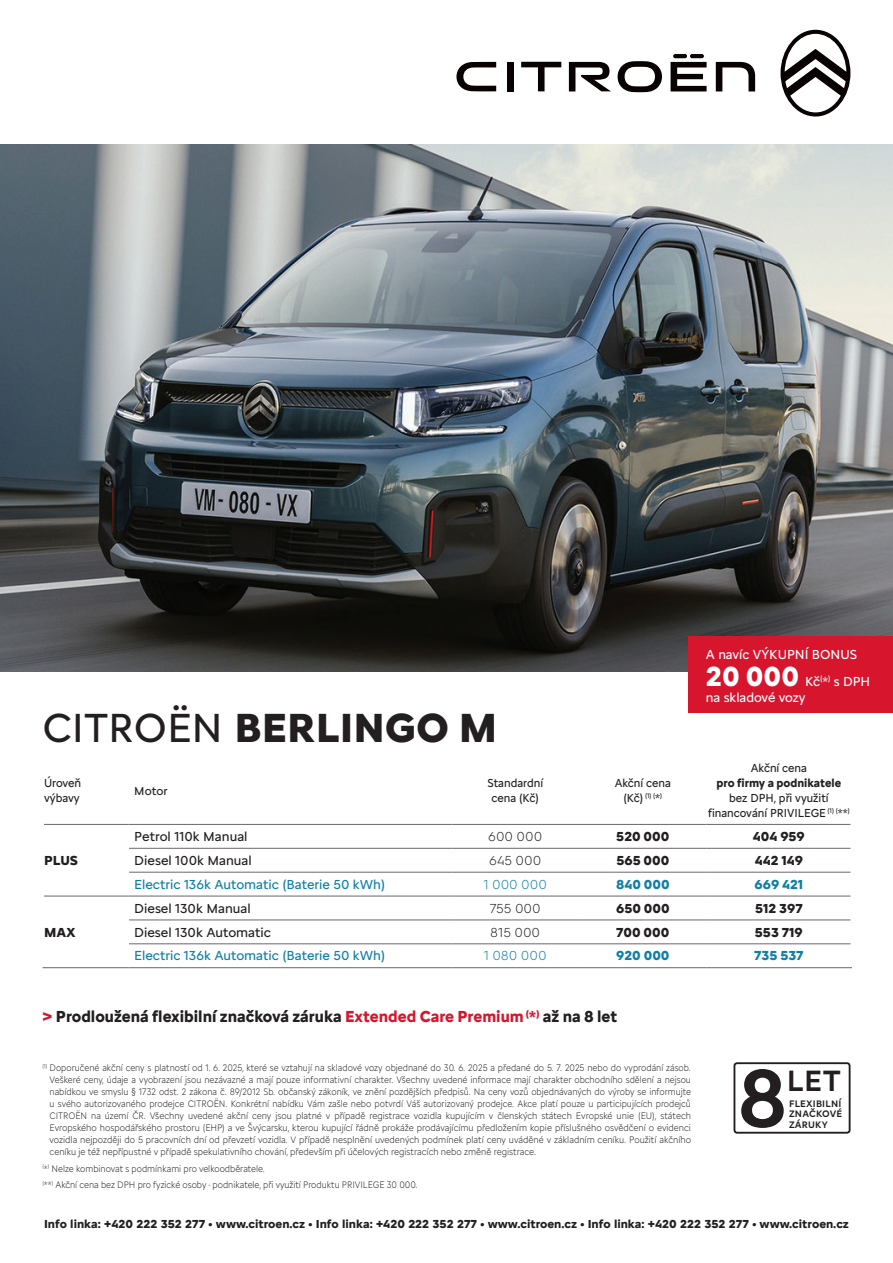
<style>
.page{position:relative;width:893px;height:1263px;background:#fff}
.page>*{position:absolute;margin:0;border:0;box-sizing:border-box;transform-origin:0 0}
.t1{font:500 85.05px "Citroen Type Latin";color:#231f20}
.t2{font:700 42px "Citroen Type Latin";color:#231f20}
.t3{font:500 30.3px "Citroen Type Latin";color:#231f20}
.t4{font:700 16.5px "Citroen Type Latin";color:#231f20;scale:.95 1}
.t5{font:13.5px "Citroen Type Latin";color:#107fa5}
.t6{font:13.5px "Citroen Type Latin";color:#231f20}
.t7{font:700 13.5px "Citroen Type Latin";color:#231f20}
.t8{font:13.5px/27.2px "Citroen Type Latin";color:#fff}
.t9{font:300 13.5px "Citroen Type Latin";color:#231f20}
.t10{font:700 13.5px "Citroen Type Latin";color:#107fa5}
.t11{font:300 13.5px "Citroen Type Latin";color:#107fa5}
.t12{font:700 12px "Citroen Type Latin";color:#231f20}
.t13{font:12px/15px "Citroen Type Latin";color:#231f20;text-align:center;scale:.95 1}
.t14{font:700 12px "Citroen Type Latin";color:#231f20;scale:.95 1}
.t15{font:12px/15px "Citroen Type Latin";color:#231f20;scale:.96 1}
.t16{font:12px "Citroen Type Latin";color:#231f20}
.t17{font:300 9.75px/12px "Citroen Type Latin";color:#231f20;text-align:justify;scale:.9 1}
.t18{font:500 9.75px/10.5px "Citroen Type Latin";letter-spacing:.02em;color:#231f20;text-align:justify}
.s1{font-weight:400}
.s2{font-weight:700;font-size:28.5px}
.s3{color:#d7162e}
.s4{font-family:"Swiss 721 BTCE"}
</style>
<div class="page">
<hr style="left:44px;top:824px;width:84px;height:1px;background:#6c656b">
<hr style="left:128px;top:824px;width:323px;height:1px;background:#6c656b">
<hr style="left:451px;top:824px;width:128px;height:1px;background:#6c656b">
<hr style="left:579px;top:824px;width:128px;height:1px;background:#6c656b">
<hr style="left:707px;top:824px;width:143px;height:1px;background:#6c656b">
<hr style="left:129px;top:848px;width:322px;height:1px;background:#6c656b">
<hr style="left:451px;top:848px;width:128px;height:1px;background:#6c656b">
<hr style="left:579px;top:848px;width:128px;height:1px;background:#6c656b">
<hr style="left:707px;top:848px;width:143px;height:1px;background:#6c656b">
<hr style="left:129px;top:872px;width:322px;height:1px;background:#6c656b">
<hr style="left:451px;top:872px;width:128px;height:1px;background:#6c656b">
<hr style="left:579px;top:872px;width:128px;height:1px;background:#6c656b">
<hr style="left:707px;top:872px;width:143px;height:1px;background:#6c656b">
<hr style="left:44px;top:896px;width:84px;height:1px;background:#6c656b">
<hr style="left:128px;top:896px;width:323px;height:1px;background:#6c656b">
<hr style="left:451px;top:896px;width:128px;height:1px;background:#6c656b">
<hr style="left:579px;top:896px;width:128px;height:1px;background:#6c656b">
<hr style="left:707px;top:896px;width:143px;height:1px;background:#6c656b">
<hr style="left:129px;top:919px;width:322px;height:1px;background:#6c656b">
<hr style="left:451px;top:919px;width:128px;height:1px;background:#6c656b">
<hr style="left:579px;top:919px;width:128px;height:1px;background:#6c656b">
<hr style="left:707px;top:919px;width:143px;height:1px;background:#6c656b">
<hr style="left:129px;top:943px;width:322px;height:1px;background:#6c656b">
<hr style="left:451px;top:943px;width:128px;height:1px;background:#6c656b">
<hr style="left:579px;top:943px;width:128px;height:1px;background:#6c656b">
<hr style="left:707px;top:943px;width:143px;height:1px;background:#6c656b">
<hr style="left:43px;top:967px;width:85px;height:1px;background:#6c656b">
<hr style="left:128px;top:967px;width:323px;height:1px;background:#6c656b">
<hr style="left:451px;top:967px;width:128px;height:1px;background:#6c656b">
<hr style="left:579px;top:967px;width:128px;height:1px;background:#6c656b">
<hr style="left:707px;top:967px;width:145px;height:1px;background:#6c656b">
<svg style="left:521px;top:62px;width:40px;height:29px"></svg>
<div style="left:507px;top:62px;width:7px;height:29px;background:#080302"></div>
<svg style="left:716px;top:62px;width:39px;height:29px"></svg>
<hr style="left:690px;top:54px;width:14px;height:4px;background:#080302;border-radius:2px">
<svg style="left:569px;top:62px;width:42px;height:29px"></svg>
<svg style="left:618px;top:61px;width:44px;height:31px"></svg>
<svg style="left:671px;top:62px;width:36px;height:29px"></svg>
<hr style="left:673px;top:54px;width:14px;height:4px;background:#080302;border-radius:2px">
<svg style="left:456px;top:62px;width:40px;height:29px"></svg>
<svg style="left:780px;top:30px;width:70px;height:87px"></svg>
<div style="left:733px;top:1062px;width:117px;height:72px;border:2px solid #231f20;border-radius:3px"></div>
<img style="left:0;top:145px;width:893px;height:527px">
<div style="left:689px;top:636px;width:204px;height:76px;background:#d7162e"></div>
<h2 class="t2" style="left:43px;top:695px;width:456px"><span class="s1">citroËn</span> BERLINGO M</h2>
<p class="t15" style="left:44px;top:774px;width:40px">Úroveň výbavy</p>
<p class="t16" style="left:134px;top:781px;width:35px">Motor</p>
<p class="t13" style="left:487px;top:774px;width:60px">Standardní cena (Kč)</p>
<p class="t13" style="left:615px;top:774px;width:61px">Akční cena (Kč) <sup>(1)</sup> <sup>(</sup>*<sup>)</sup></p>
<h3 class="t8" style="left:706px;top:639px;width:166px">A navíc Výkupní bonus<br><span class="s2">20 000</span> Kč<sup>(</sup>*<sup>)</sup> s DPH</h3>
<h3 class="t8" style="left:706px;top:683px;width:101px">na skladové vozy</h3>
<p class="t13" style="left:751px;top:759px;width:61px">Akční cena</p>
<p class="t14" style="left:717px;top:774px;width:133px">pro firmy a podnikatele</p>
<p class="t13" style="left:708px;top:789px;width:150px">bez DPH, při využití financování PRIVILEGE <sup>(1)</sup> <sup>(</sup>**<sup>)</sup></p>
<h3 class="t7" style="left:44px;top:850px;width:36px">PLUS</h3>
<h3 class="t7" style="left:44px;top:922px;width:33px">MAX</h3>
<h3 class="t6" style="left:134px;top:826px;width:115px">Petrol 110k Manual</h3>
<h3 class="t9" style="left:488px;top:826px;width:56px">600 000</h3>
<h3 class="t7" style="left:616px;top:826px;width:55px">520 000</h3>
<h3 class="t7" style="left:753px;top:826px;width:53px">404 959</h3>
<h3 class="t6" style="left:134px;top:850px;width:119px">Diesel 100k Manual</h3>
<h3 class="t9" style="left:489px;top:850px;width:53px">645 000</h3>
<h3 class="t7" style="left:616px;top:850px;width:54px">565 000</h3>
<h3 class="t7" style="left:755px;top:850px;width:50px">442 149</h3>
<h3 class="t5" style="left:134px;top:874px;width:252px">Electric 136k Automatic (Baterie 50 kWh)</h3>
<h3 class="t11" style="left:483px;top:874px;width:65px">1 000 000</h3>
<h3 class="t10" style="left:616px;top:874px;width:55px">840 000</h3>
<h3 class="t10" style="left:754px;top:874px;width:50px">669 421</h3>
<h3 class="t6" style="left:134px;top:898px;width:118px">Diesel 130k Manual</h3>
<h3 class="t9" style="left:490px;top:898px;width:53px">755 000</h3>
<h3 class="t7" style="left:616px;top:898px;width:55px">650 000</h3>
<h3 class="t7" style="left:755px;top:898px;width:49px">512 397</h3>
<h3 class="t6" style="left:134px;top:922px;width:138px">Diesel 130k Automatic</h3>
<h3 class="t9" style="left:490px;top:922px;width:51px">815 000</h3>
<h3 class="t7" style="left:616px;top:922px;width:55px">700 000</h3>
<h3 class="t7" style="left:755px;top:922px;width:49px">553 719</h3>
<h3 class="t5" style="left:134px;top:946px;width:252px">Electric 136k Automatic (Baterie 50 kWh)</h3>
<h3 class="t11" style="left:484px;top:946px;width:64px">1 080 000</h3>
<h3 class="t10" style="left:616px;top:946px;width:55px">920 000</h3>
<h3 class="t10" style="left:754px;top:946px;width:51px">735 537</h3>
<h3 class="t4" style="left:43px;top:1004px;width:607px"><span class="s3">&gt;</span> Prodloužená flexibilní značková záruka <span class="s3">Extended Care Premium</span> <sup>(</sup><span class="s3">*</span><sup>)</sup> až na 8 let</h3>
<p class="t17" style="left:50px;top:1061px;width:714px;text-indent:-7px"><sup>(1)</sup> Doporučené akční ceny s platností od 1. 6. 2025, které se vztahují na skladové vozy objednané do 30. 6. 2025 a předané do 5. 7. 2025 nebo do vyprodání zásob.<br>Veškeré ceny, údaje a vyobrazení jsou nezávazné a mají pouze informativní charakter. Všechny uvedené informace mají charakter obchodního sdělení a nejsou nabídkou ve smyslu <span class="s4">§</span> 1732 odst. 2 zákona č. 89/2012 Sb. občanský zákoník, ve znění pozdějších předpisů. Na ceny vozů objednávaných do výroby se informujte u svého autorizovaného prodejce CITROËN. Konkrétní nabídku Vám zašle nebo potvrdí Váš autorizovaný prodejce. Akce platí pouze u participujících prodejců CITROËN na území ČR. Všechny uvedené akční ceny jsou platné v případě registrace vozidla kupujícím v členských státech Evropské unie (EU), státech Evropského hospodářského prostoru (EHP) a ve Švýcarsku, kterou kupující řádně prokáže prodávajícímu předložením kopie příslušného osvědčení o evidenci vozidla nejpozději do 5 pracovních dní od převzetí vozidla. V případě nesplnění uvedených podmínek platí ceny uváděné v základním ceníku. Použití akčního ceníku je též nepřípustné v případě spekulativního chování, především při účelových registracích nebo změně registrace.</p>
<p class="t17" style="left:43px;top:1159px;width:418px;line-height:16.2px"><sup>(</sup>*<sup>)</sup> Nelze kombinovat s podmínkami pro velkoodběratele.<br><sup>(</sup>**<sup>)</sup> Akční cena bez DPH pro fyzické osoby - podnikatele, při využití Produktu PRIVILEGE 30 000.</p>
<h1 class="t1" style="left:737px;top:1034px;width:52px">8</h1>
<h3 class="t3" style="left:787px;top:1058px;width:56px">LET</h3>
<p class="t18" style="left:789px;top:1097px;width:55px">FLEXIBILNÍ ZNAČKOVÉ ZÁRUKY</p>
<p class="t12" style="left:44px;top:1215px;width:806px">Info linka: +420 222 352 277 • www.citroen.cz • Info linka: +420 222 352 277 • www.citroen.cz • Info linka: +420 222 352 277 • www.citroen.cz</p>
</div>
